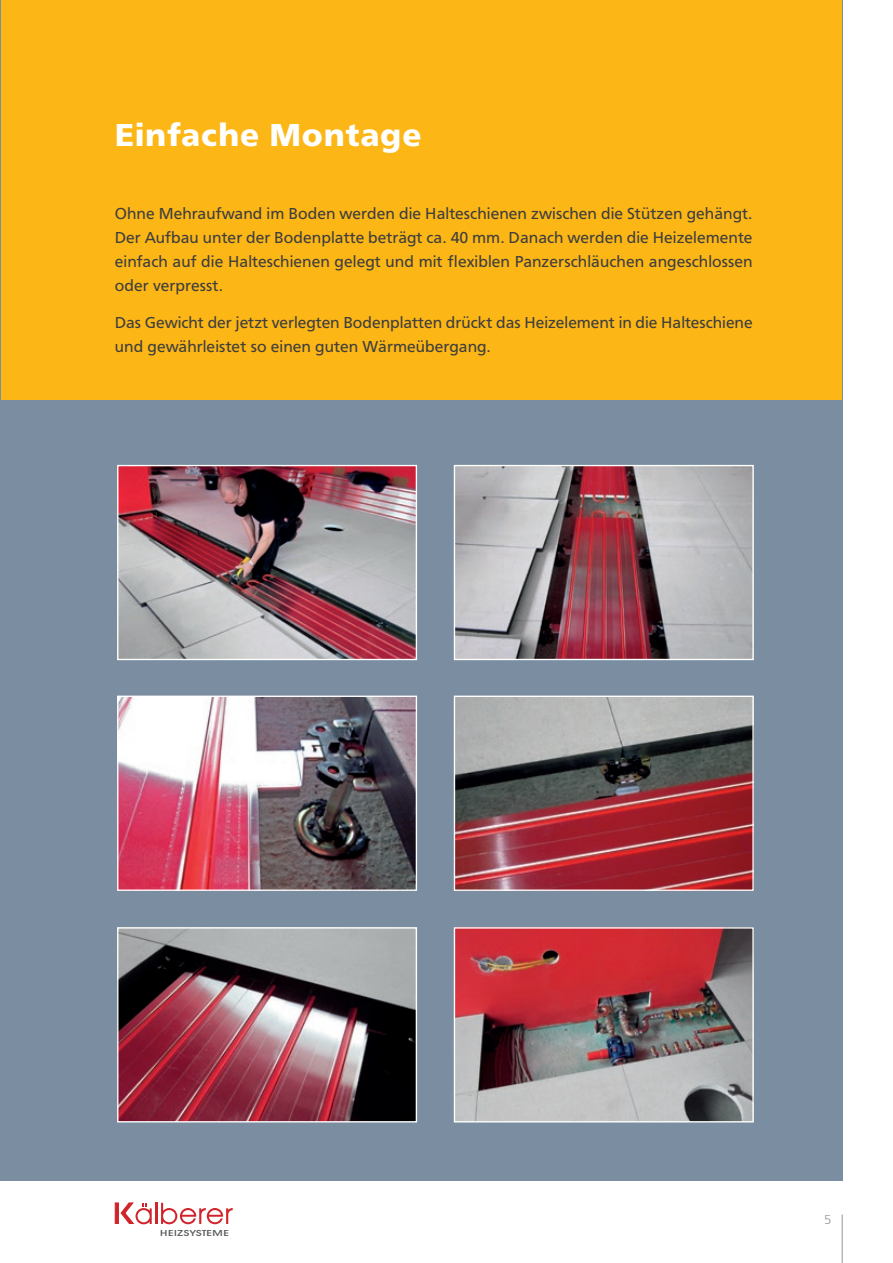
<style>
.page{position:relative;width:893px;height:1263px;background:#fff}
.page>*{position:absolute;margin:0;border:0;box-sizing:border-box;transform-origin:0 0}
.t1{font:700 33px "Frutus T";letter-spacing:.025em;color:#fff}
.t2{font:16.5px/24px "Frutus T";color:#3e3e3f;text-align:justify}
.t3{font:300 13.5px "Frutus T";color:#939598}
.t4{font:500 8.55px "Avant Garde Two BQ";letter-spacing:.02em;color:#57585a;scale:1.4 1}
</style>
<div class="page">
<hr style="left:155px;top:1203px;width:2px;height:21px;background:#d1232a">
<svg style="left:161px;top:1203px;width:72px;height:21px"></svg>
<svg style="left:114px;top:1202px;width:38px;height:23px"></svg>
<div style="left:1px;top:0;width:841px;height:1181px;background:#7b8ea1"></div>
<div style="left:0;top:0;width:842px;height:400px;background:#fcb615"></div>
<hr style="left:842px;top:1214px;width:1px;height:49px;background:#939598">
<img style="left:119px;top:467px;width:296px;height:191px">
<div style="left:117px;top:465px;width:300px;height:195px;border:1px solid #fff"></div>
<img style="left:456px;top:467px;width:296px;height:191px">
<div style="left:454px;top:465px;width:300px;height:195px;border:1px solid #fff"></div>
<img style="left:119px;top:698px;width:296px;height:191px">
<div style="left:117px;top:696px;width:300px;height:195px;border:1px solid #fff"></div>
<img style="left:456px;top:698px;width:296px;height:191px">
<div style="left:454px;top:696px;width:300px;height:195px;border:1px solid #fff"></div>
<img style="left:119px;top:929px;width:296px;height:191px">
<div style="left:117px;top:927px;width:300px;height:195px;border:1px solid #fff"></div>
<img style="left:456px;top:929px;width:296px;height:191px">
<div style="left:454px;top:927px;width:300px;height:195px;border:1px solid #fff"></div>
<hr style="left:0;top:0;width:1px;height:1181px;background:#7b8ea1">
<h1 class="t1" style="left:115px;top:116px;width:308px">Einfache Montage</h1>
<p class="t2" style="left:115px;top:201px;width:639px">Ohne Mehraufwand im Boden werden die Halteschienen zwischen die Stützen gehängt.<br>Der Aufbau unter der Bodenplatte beträgt ca. 40 mm. Danach werden die Heizelemente einfach auf die Halteschienen gelegt und mit flexiblen Panzerschläuchen angeschlossen oder verpresst.</p>
<p class="t2" style="left:115px;top:310px;width:639px">Das Gewicht der jetzt verlegten Bodenplatten drückt das Heizelement in die Halteschiene und gewährleistet so einen guten Wärmeübergang.</p>
<p class="t4" style="left:160px;top:1228px;width:50px">HEIZSYSTEME</p>
<p class="t3" style="left:824px;top:1211px;width:9px">5</p>
</div>
